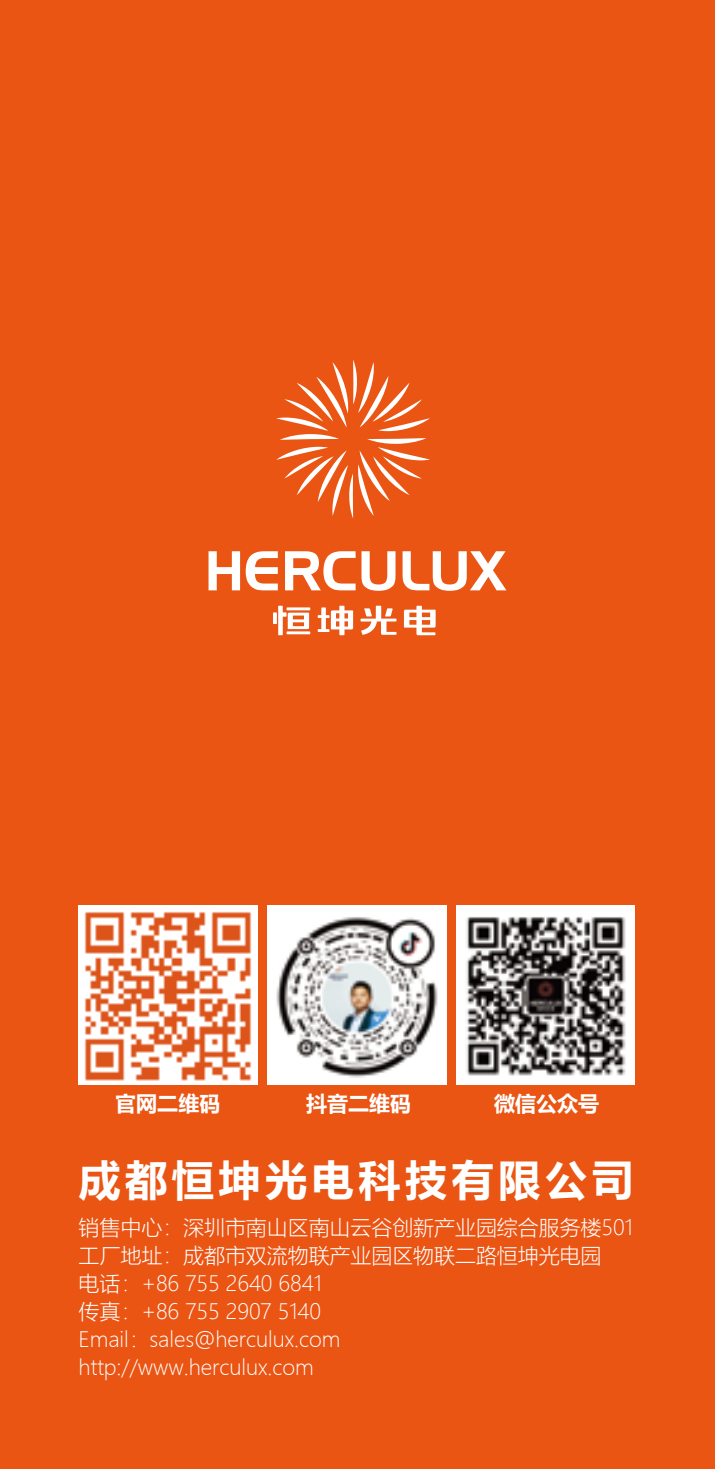
<style>
.page{position:relative;width:715px;height:1469px;background:#fff}
.page>*{position:absolute;margin:0;border:0;box-sizing:border-box;transform-origin:0 0}
.t1{font:700 42px "Microsoft Ya Hei";letter-spacing:.11em;color:#fff}
.t2{font:300 21px/28px "Microsoft Ya Hei";letter-spacing:-.005em;color:#fff}
.t3{font:700 21px "Microsoft Ya Hei";color:#fff}
</style>
<div class="page">
<div style="left:0;top:0;width:714px;height:1468px;background:#ea5514"></div>
<img style="left:79px;top:905px;width:178px;height:179px">
<img style="left:267px;top:905px;width:179px;height:179px">
<img style="left:456px;top:905px;width:178px;height:179px">
<svg style="left:276px;top:360px;width:154px;height:158px"></svg>
<svg style="left:208px;top:551px;width:70px;height:39px"></svg>
<svg style="left:285px;top:551px;width:70px;height:39px"></svg>
<svg style="left:361px;top:551px;width:34px;height:40px"></svg>
<svg style="left:402px;top:551px;width:104px;height:40px"></svg>
<svg style="left:273px;top:605px;width:162px;height:30px"></svg>
<p class="t3" style="left:115px;top:1088px;width:106px">官网二维码</p>
<p class="t3" style="left:306px;top:1088px;width:106px">抖音二维码</p>
<p class="t3" style="left:494px;top:1088px;width:106px">微信公众号</p>
<h1 class="t1" style="left:79px;top:1151px;width:556px">成都恒坤光电科技有限公司</h1>
<p class="t2" style="left:79px;top:1212px;width:555px">销售中心：深圳市南山区南山云谷创新产业园综合服务楼501工厂地址：成都市双流物联产业园区物联二路恒坤光电园<br>电话：+86 755 2640 6841<br>传真：+86 755 2907 5140<br>Email：sales@herculux.com<br>http://www.herculux.com</p>
</div>
